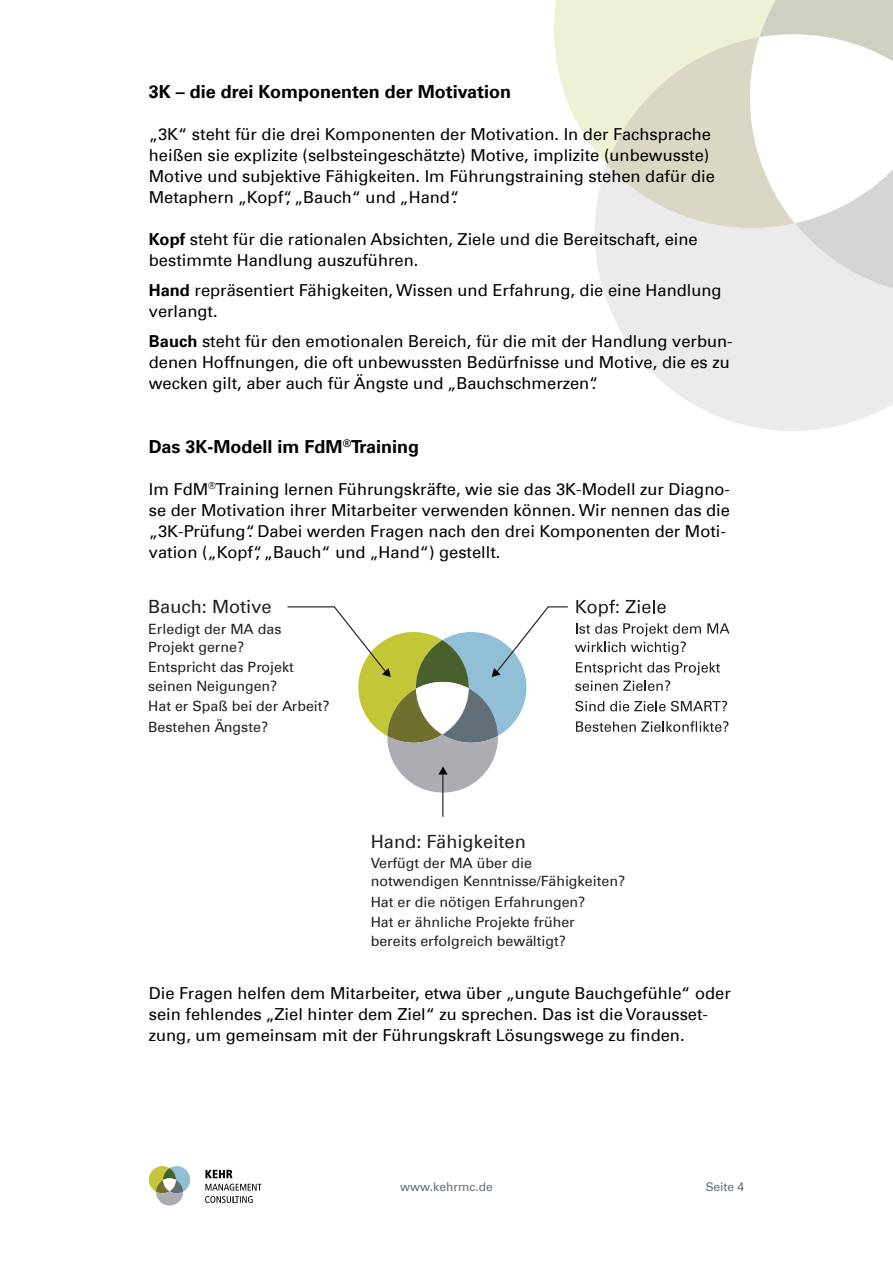
<style>
.page{position:relative;width:893px;height:1263px;background:#fff}
.page>*{position:absolute;margin:0;border:0;box-sizing:border-box;transform-origin:0 0}
.t1{font:18.3px "Univers Com 55 Roman";color:#231f20}
.t2{font:700 18px "Univers Com 65";color:#000}
.t3{font:16.5px/21px "Univers Com 55 Roman";color:#000}
.t4{font:14.25px/18.5px "Univers Com 55 Roman";color:#231f20}
.t5{font:12px "Univers Com 55 Roman";color:#616e77}
.s1{font-family:"Univers Com 65";font-weight:700}
</style>
<div class="page">
<svg style="left:554px;top:0;width:53px;height:165px;fill:#eff1d6"></svg>
<svg style="left:595px;top:165px;width:298px;height:266px;fill:#ebebec"></svg>
<svg style="left:607px;top:0;width:286px;height:296px"></svg>
<svg style="left:149px;top:1166px;width:41px;height:40px"></svg>
<svg style="left:205px;top:1170px;width:56px;height:33px"></svg>
<svg style="left:576px;top:600px;width:42px;height:17px"></svg>
<svg style="left:626px;top:600px;width:40px;height:13px"></svg>
<svg style="left:707px;top:623px;width:22px;height:11px"></svg>
<svg style="left:575px;top:623px;width:126px;height:32px"></svg>
<svg style="left:575px;top:662px;width:145px;height:29px"></svg>
<svg style="left:575px;top:701px;width:29px;height:10px"></svg>
<svg style="left:610px;top:701px;width:55px;height:10px"></svg>
<svg style="left:671px;top:701px;width:56px;height:10px"></svg>
<svg style="left:576px;top:721px;width:152px;height:11px"></svg>
<hr style="left:442px;top:774px;width:1px;height:43px;background:#231f20">
<svg style="left:287px;top:606px;width:281px;height:189px"></svg>
<p class="t2" style="left:149px;top:81px;width:364px">3K – die drei Komponenten der Motivation</p>
<p class="t3" style="left:149px;top:124px;width:568px">„3K“ steht für die drei Komponenten der Motivation. In der Fachsprache heißen sie explizite (selbsteingeschätzte) Motive, implizite (unbewusste)<br>Motive und subjektive Fähigkeiten. Im Führungstraining stehen dafür die Metaphern „Kopf“, „Bauch“ und „Hand“.</p>
<p class="t3" style="left:149px;top:229px;width:550px"><span class="s1">Kopf</span> steht für die rationalen Absichten, Ziele und die Bereitschaft, eine bestimmte Handlung auszuführen.</p>
<p class="t3" style="left:149px;top:280px;width:574px"><span class="s1">Hand</span> repräsentiert Fähigkeiten, Wissen und Erfahrung, die eine Handlung verlangt.</p>
<p class="t3" style="left:149px;top:331px;width:585px"><span class="s1">Bauch</span> steht für den emotionalen Bereich, für die mit der Handlung verbun&shy;denen Hoffnungen, die oft unbewussten Bedürfnisse und Motive, die es zu wecken gilt, aber auch für Ängste und „Bauchschmerzen“.</p>
<p class="t2" style="left:149px;top:436px;width:272px">Das 3K-Modell im FdM<sup>®</sup>Training</p>
<p class="t3" style="left:149px;top:478px;width:583px">Im FdM<sup>®</sup>Training lernen Führungskräfte, wie sie das 3K-Modell zur Diagno&shy;se der Motivation ihrer Mitarbeiter verwenden können. Wir nennen das die „3K-Prüfung“. Dabei werden Fragen nach den drei Komponenten der Moti&shy;vation („Kopf“, „Bauch“ und „Hand“) gestellt.</p>
<p class="t1" style="left:148px;top:596px;width:125px">Bauch: Motive</p>
<p class="t4" style="left:148px;top:619px;width:135px">Erledigt der MA das<br>Projekt gerne?</p>
<p class="t4" style="left:148px;top:658px;width:147px">Entspricht das Projekt seinen Neigungen?</p>
<p class="t4" style="left:148px;top:696px;width:183px;line-height:20.4px">Hat er Spaß bei der Arbeit?<br>Bestehen Ängste?</p>
<p class="t1" style="left:371px;top:830px;width:157px">Hand: Fähigkeiten</p>
<p class="t4" style="left:371px;top:854px;width:256px">Verfügt der MA über die<br>notwendigen Kenntnisse/Fähigkeiten?</p>
<p class="t4" style="left:371px;top:891px;width:216px;line-height:20.4px">Hat er die nötigen Erfahrungen?<br>Hat er ähnliche Projekte früher</p>
<p class="t4" style="left:371px;top:931px;width:197px">bereits erfolgreich bewältigt?</p>
<p class="t3" style="left:149px;top:982px;width:583px">Die Fragen helfen dem Mitarbeiter, etwa über „ungute Bauchgefühle“ oder sein fehlendes „Ziel hinter dem Ziel“ zu sprechen. Das ist die Vorausset&shy;zung, um gemeinsam mit der Führungskraft Lösungswege zu finden.</p>
<p class="t5" style="left:400px;top:1180px;width:94px">www.kehrmc.de</p>
<p class="t5" style="left:706px;top:1180px;width:40px">Seite 4</p>
</div>
